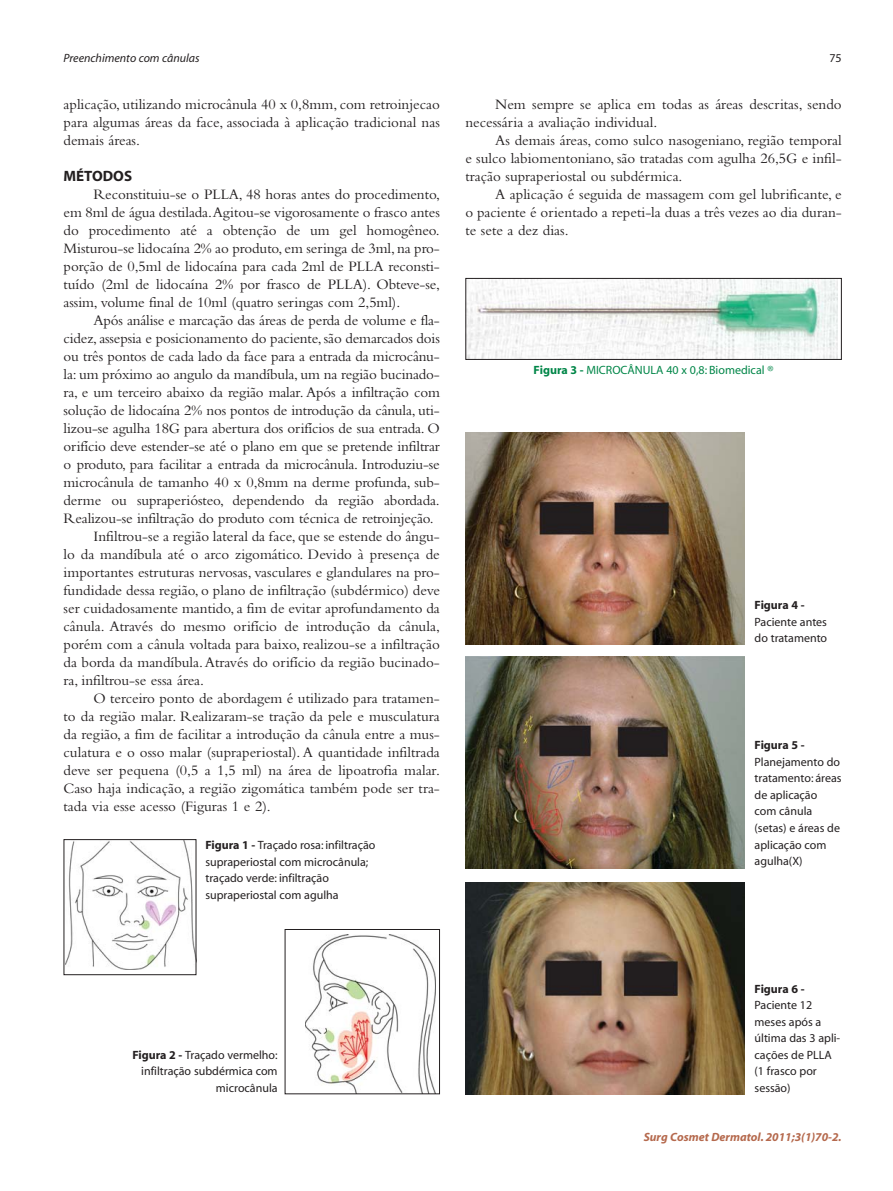
<style>
.page{position:relative;width:893px;height:1191px;background:#fff}
.page>*{position:absolute;margin:0;border:0;box-sizing:border-box;transform-origin:0 0}
.t1{font:15px/18px "Bembo";color:#231f20;text-align:justify}
.t2{font:700 15px "Myriad";color:#231f20}
.t3{font:12px/16.5px "Myriad";color:#231f20}
.t4{font:12px "Myriad";color:#008648}
.t5{font:italic 700 12px "Myriad";color:#b5694d}
.t6{font:700 12px "Myriad";color:#231f20}
.t7{font:italic 12px "Myriad";color:#231f20}
.s1{font-weight:700}
</style>
<div class="page">
<img style="left:467px;top:280px;width:370px;height:78px">
<div style="left:465px;top:278px;width:377px;height:82px;border:1px solid #231f20"></div>
<img style="left:66px;top:841px;width:128px;height:128px">
<div style="left:64px;top:839px;width:132px;height:136px;border:1px solid #231f20"></div>
<img style="left:305px;top:935px;width:131px;height:157px">
<div style="left:285px;top:929px;width:155px;height:165px;border:1px solid #231f20"></div>
<img style="left:465px;top:432px;width:280px;height:212px">
<img style="left:465px;top:657px;width:280px;height:211px">
<img style="left:465px;top:882px;width:280px;height:212px">
<p class="t7" style="left:64px;top:54px;width:137px">Preenchimento com cânulas</p>
<p class="t3" style="left:829px;top:51px;width:14px">75</p>
<p class="t1" style="left:465px;top:97px;width:378px;text-indent:30px">Nem sempre se aplica em todas as áreas descritas, sendo necessária a avaliação individual.</p>
<p class="t1" style="left:465px;top:133px;width:378px;text-indent:30px">As demais áreas, como sulco nasogeniano, região temporal e sulco labiomentoniano, são tratadas com agulha 26,5G e infil&shy;tração supraperiostal ou subdérmica.</p>
<p class="t1" style="left:465px;top:187px;width:378px;text-indent:30px">A aplicação é seguida de massagem com gel lubrificante, e o paciente é orientado a repeti-la duas a três vezes ao dia duran&shy;te sete a dez dias.</p>
<p class="t1" style="left:64px;top:97px;width:378px">aplicação, utilizando microcânula 40 x 0,8mm, com retroinjecao para algumas áreas da face, associada à aplicação tradicional nas demais áreas.</p>
<p class="t2" style="left:64px;top:170px;width:70px">MÉTODOS</p>
<p class="t1" style="left:64px;top:187px;width:378px;text-indent:30px">Reconstituiu-se o PLLA, 48 horas antes do procedimento, em 8ml de água destilada.Agitou-se vigorosamente o frasco antes do procedimento até a obtenção de um gel homogêneo.<br>Misturou-se lidocaína 2% ao produto,em seringa de 3ml,na pro&shy;porção de 0,5ml de lidocaína para cada 2ml de PLLA reconsti&shy;tuído (2ml de lidocaína 2% por frasco de PLLA). Obteve-se, assim, volume final de 10ml (quatro seringas com 2,5ml).</p>
<p class="t1" style="left:93px;top:313px;width:348px">Após análise e marcação das áreas de perda de volume e fla-</p>
<p class="t1" style="left:64px;top:331px;width:378px">cidez, assepsia e posicionamento do paciente, são demarcados dois</p>
<p class="t1" style="left:64px;top:349px;width:378px">ou três pontos de cada lado da face para a entrada da microcânu-</p>
<p class="t1" style="left:64px;top:367px;width:378px">la: um próximo ao angulo da mandíbula, um na região bucinado-</p>
<p class="t1" style="left:64px;top:385px;width:378px">ra, e um terceiro abaixo da região malar. Após a infiltração com</p>
<p class="t1" style="left:64px;top:403px;width:378px">solução de lidocaína 2% nos pontos de introdução da cânula, uti-</p>
<p class="t1" style="left:64px;top:421px;width:378px">lizou-se agulha 18G para abertura dos orifícios de sua entrada. O</p>
<p class="t1" style="left:64px;top:439px;width:378px">orifício deve estender-se até o plano em que se pretende infiltrar</p>
<p class="t1" style="left:64px;top:457px;width:378px">o produto, para facilitar a entrada da microcânula. Introduziu-se</p>
<p class="t1" style="left:64px;top:475px;width:378px">microcânula de tamanho 40 x 0,8mm na derme profunda, sub-</p>
<p class="t1" style="left:64px;top:493px;width:378px">derme ou supraperiósteo, dependendo da região abordada.</p>
<p class="t1" style="left:64px;top:511px;width:372px">Realizou-se infiltração do produto com técnica de retroinjeção.</p>
<p class="t1" style="left:93px;top:529px;width:348px">Infiltrou-se a região lateral da face, que se estende do ângu-</p>
<p class="t1" style="left:64px;top:547px;width:378px">lo da mandíbula até o arco zigomático. Devido à presença de</p>
<p class="t1" style="left:64px;top:565px;width:378px">importantes estruturas nervosas, vasculares e glandulares na pro-</p>
<p class="t1" style="left:64px;top:583px;width:378px">fundidade dessa região, o plano de infiltração (subdérmico) deve</p>
<p class="t1" style="left:64px;top:601px;width:378px">ser cuidadosamente mantido, a fim de evitar aprofundamento da</p>
<p class="t1" style="left:64px;top:619px;width:378px">cânula. Através do mesmo orifício de introdução da cânula,</p>
<p class="t1" style="left:64px;top:637px;width:378px">porém com a cânula voltada para baixo, realizou-se a infiltração</p>
<p class="t1" style="left:64px;top:655px;width:378px">da borda da mandíbula.Através do orifício da região bucinado-</p>
<p class="t1" style="left:64px;top:673px;width:142px">ra, infiltrou-se essa área.</p>
<p class="t1" style="left:93px;top:691px;width:348px">O terceiro ponto de abordagem é utilizado para tratamen-</p>
<p class="t1" style="left:64px;top:709px;width:378px">to da região malar. Realizaram-se tração da pele e musculatura</p>
<p class="t1" style="left:64px;top:727px;width:378px">da região, a fim de facilitar a introdução da cânula entre a mus-</p>
<p class="t1" style="left:64px;top:745px;width:378px">culatura e o osso malar (supraperiostal). A quantidade infiltrada</p>
<p class="t1" style="left:64px;top:763px;width:378px">deve ser pequena (0,5 a 1,5 ml) na área de lipoatrofia malar.</p>
<p class="t1" style="left:64px;top:781px;width:378px">Caso haja indicação, a região zigomática também pode ser tra-</p>
<p class="t1" style="left:64px;top:799px;width:209px">tada via esse acesso (Figuras 1 e 2).</p>
<p class="t4" style="left:534px;top:365px;width:241px"><span class="s1">Figura 3 -</span> MICROCÂNULA 40 x 0,8: Biomedical ®</p>
<p class="t6" style="left:755px;top:600px;width:51px">Figura 4 -</p>
<p class="t3" style="left:755px;top:614px;width:74px">Paciente antes do tratamento</p>
<p class="t6" style="left:755px;top:741px;width:51px">Figura 5 -</p>
<p class="t3" style="left:755px;top:754px;width:89px">Planejamento do tratamento: áreas de aplicação com cânula (setas) e áreas de aplicação com agulha(X)</p>
<p class="t3" style="left:205px;top:837px;width:172px"><span class="s1">Figura 1 -</span> Traçado rosa: infiltração supraperiostal com microcânula; traçado verde: infiltração supraperiostal com agulha</p>
<p class="t3" style="left:132px;top:1047px;width:147px;text-align:right"><span class="s1">Figura 2 -</span> Traçado vermelho: infiltração subdérmica com microcânula</p>
<p class="t6" style="left:755px;top:984px;width:51px">Figura 6 -</p>
<p class="t3" style="left:755px;top:998px;width:87px">Paciente 12 meses após a última das 3 apli&shy;cações de PLLA (1 frasco por sessão)</p>
<p class="t5" style="left:644px;top:1132px;width:199px">Surg Cosmet Dermatol. 2011;3(1)70-2.</p>
</div>
